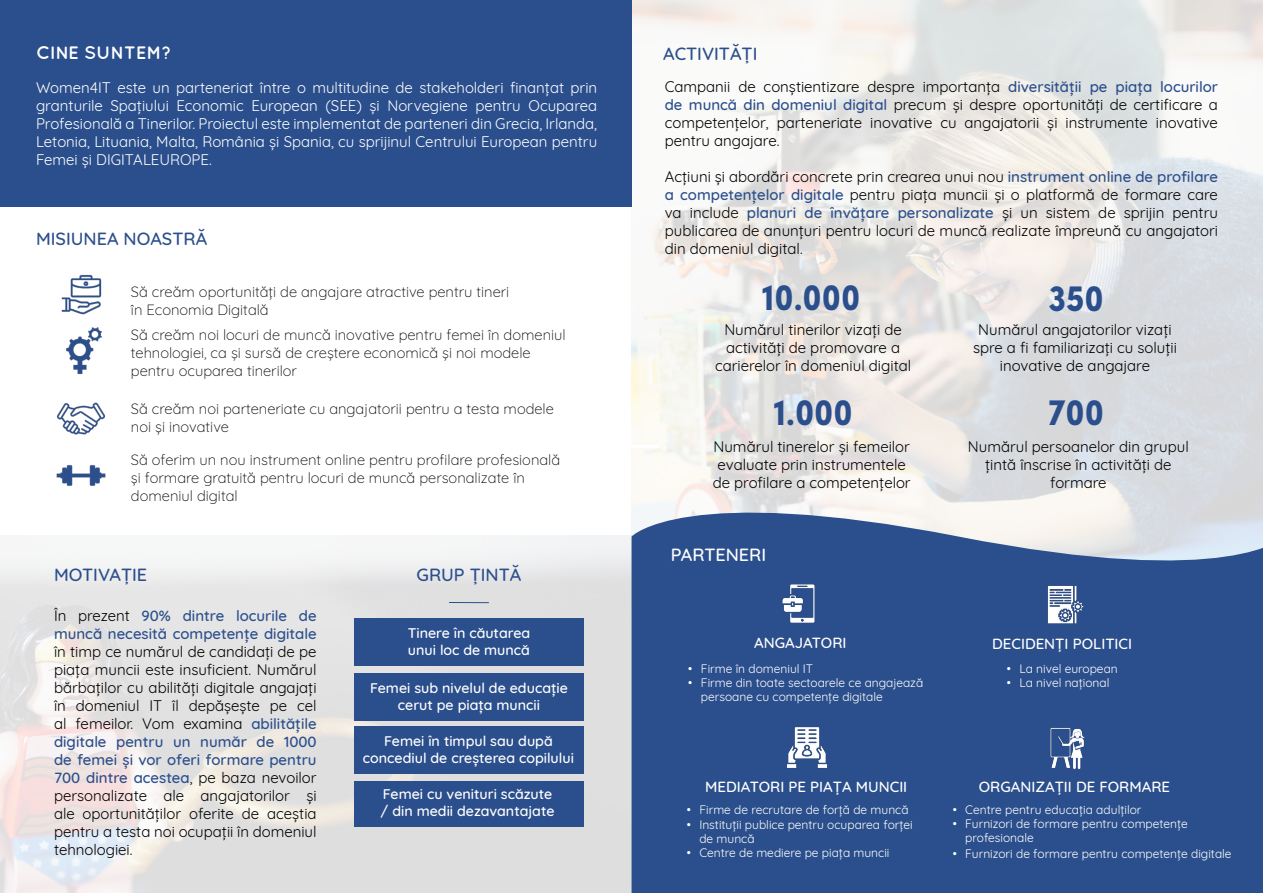
<style>
.page{position:relative;width:1263px;height:893px;background:#fff}
.page>*{position:absolute;margin:0;border:0;box-sizing:border-box;transform-origin:0 0}
.t1{font:700 condensed 37.5px "Sofia Pro";color:#2b4f8c}
.t2{font:500 18px "Quicksand";color:#2b4f8c}
.t3{font:700 18px "Quicksand";color:#fff}
.t4{font:500 18px "Quicksand";color:#fff}
.t5{font:15px/18px "Quicksand";color:#000;text-align:center}
.t6{font:15px/18px "Quicksand";color:#fff;text-align:justify}
.t7{font:500 15px "Quicksand";color:#fff}
.t8{font:500 15px/18px "Quicksand";color:#2b4f8c}
.t9{font:300 14.85px/17.7px "Quicksand";color:#000}
.t10{font:500 14.25px/17.1px "Quicksand";color:#fff;text-align:center}
.t11{font:12px/14.4px "Quicksand";color:#fff}
.s1{font-weight:400;color:#000}
.s2{font-weight:500;color:#2b4f8c}
</style>
<div class="page">
<img style="left:0;top:535px;width:631px;height:358px">
<img style="left:632px;top:0;width:631px;height:483px">
<svg style="left:631px;top:483px;width:632px;height:410px;background:#446498"></svg>
<div style="left:0;top:0;width:631px;height:206px;background:#2b4f8c"></div>
<img style="left:56px;top:465px;width:50px;height:21px">
<img style="left:66px;top:327px;width:36px;height:48px">
<img style="left:57px;top:402px;width:48px;height:33px">
<img style="left:61px;top:274px;width:41px;height:41px">
<img style="left:785px;top:725px;width:44px;height:45px">
<img style="left:1047px;top:583px;width:38px;height:42px">
<hr style="left:449px;top:602px;width:40px;height:1px;background:#2b4f8c">
<div style="left:354px;top:673px;width:230px;height:47px;background:#2b4f8c"></div>
<div style="left:354px;top:727px;width:230px;height:47px;background:#2b4f8c"></div>
<div style="left:354px;top:781px;width:230px;height:45px;background:#2b4f8c"></div>
<div style="left:354px;top:618px;width:230px;height:47px;background:#2b4f8c"></div>
<hr style="left:626px;top:445px;width:33px;height:3px;background:#fff">
<img style="left:1045px;top:725px;width:45px;height:45px">
<img style="left:779px;top:584px;width:40px;height:40px">
<p class="t3" style="left:36px;top:42px;width:137px">CINE SUNTEM?</p>
<p class="t2" style="left:663px;top:39px;width:96px">ACTIVITĂȚI</p>
<p class="t6" style="left:36px;top:77px;width:563px">Women4IT este un parteneriat între o multitudine de stakeholderi finanțat prin granturile Spațiului Economic European (SEE) și Norvegiene pentru Ocuparea Profesională a Tinerilor. Proiectul este implementat de parteneri din Grecia, Irlanda, Letonia, Lituania, Malta, România și Spania, cu sprijinul Centrului European pentru Femei și DIGITALEUROPE.</p>
<p class="t2" style="left:36px;top:224px;width:173px">MISIUNEA NOASTRĂ</p>
<p class="t9" style="left:131px;top:281px;width:380px">Să creăm oportunități de angajare atractive pentru tineri în Economia Digitală</p>
<p class="t9" style="left:131px;top:324px;width:436px">Să creăm noi locuri de muncă inovative pentru femei în domeniul tehnologiei, ca și sursă de creștere economică și noi modele pentru ocuparea tinerilor</p>
<p class="t9" style="left:131px;top:398px;width:424px">Să creăm noi parteneriate cu angajatorii pentru a testa modele noi și inovative</p>
<p class="t9" style="left:131px;top:450px;width:431px">Să oferim un nou instrument online pentru profilare profesională și formare gratuită pentru locuri de muncă personalizate în domeniul digital</p>
<p class="t2" style="left:54px;top:560px;width:95px">MOTIVAȚIE</p>
<p class="t8" style="left:54px;top:605px;width:264px"><span class="s1">În prezent</span> 90% dintre locurile de muncă necesită competențe digitale</p>
<p class="t5" style="left:54px;top:641px;width:264px;text-align:justify">în timp ce numărul de candidați de pe piața muncii este insuficient. Numărul bărbaților cu abilități digitale angajați în domeniul IT îl depășește pe cel al femeilor. Vom examina <span class="s2">abilitățile digitale pentru un număr de 1000 de femei și vor oferi formare pentru 700 dintre acestea</span>, pe baza nevoilor personalizate ale angajatorilor și ale oportunităților oferite de aceștia pentru a testa noi ocupații în domeniul tehnologiei.</p>
<p class="t2" style="left:416px;top:560px;width:106px">GRUP ȚINTĂ</p>
<p class="t10" style="left:408px;top:623px;width:124px;text-align:left">Tinere în căutarea unui loc de muncă</p>
<p class="t10" style="left:370px;top:678px;width:199px">Femei sub nivelul de educație cerut pe piața muncii</p>
<p class="t10" style="left:363px;top:731px;width:212px">Femei în timpul sau după concediul de creșterea copilului</p>
<p class="t10" style="left:381px;top:784px;width:175px;text-align:left">Femei cu venituri scăzute / din medii dezavantajate</p>
<p class="t5" style="left:665px;top:76px;width:555px;text-align:justify">Campanii de conștientizare despre importanța <span class="s2">diversității pe piața locurilor de muncă din domeniul digital</span> precum și despre oportunități de certificare a competențelor, parteneriate inovative cu angajatorii și instrumente inovative pentru angajare.</p>
<p class="t5" style="left:665px;top:166px;width:555px;text-align:justify">Acțiuni și abordări concrete prin crearea unui nou <span class="s2">instrument online de profilare a competențelor digitale</span> pentru piața muncii și o platformă de formare care va include <span class="s2">planuri de învățare personalizate</span> și un sistem de sprijin pentru publicarea de anunțuri pentru locuri de muncă realizate împreună cu angajatori din domeniul digital.</p>
<h1 class="t1" style="left:762px;top:273px;width:100px">10.000</h1>
<h1 class="t1" style="left:1049px;top:274px;width:57px">350</h1>
<p class="t5" style="left:715px;top:319px;width:198px">Numărul tinerilor vizați de activități de promovare a carierelor în domeniul digital</p>
<p class="t5" style="left:973px;top:319px;width:205px">Numărul angajatorilor vizați spre a fi familiarizați cu soluții inovative de angajare</p>
<h1 class="t1" style="left:773px;top:388px;width:81px">1.000</h1>
<h1 class="t1" style="left:1048px;top:388px;width:57px">700</h1>
<p class="t5" style="left:713px;top:436px;width:199px">Numărul tinerelor și femeilor evaluate prin instrumentele de profilare a competențelor</p>
<p class="t4" style="left:671px;top:540px;width:97px">PARTENERI</p>
<p class="t7" style="left:754px;top:630px;width:94px">ANGAJATORI</p>
<p class="t11" style="left:688px;top:660px;width:126px">• Firme în domeniul IT</p>
<p class="t11" style="left:701px;top:674px;width:224px;text-indent:-13px">• Firme din toate sectoarele ce angajează persoane cu competențe digitale</p>
<p class="t5" style="left:968px;top:436px;width:222px">Numărul persoanelor din grupul țintă înscrise în activități de formare</p>
<p class="t7" style="left:992px;top:631px;width:141px">DECIDENȚI POLITICI</p>
<p class="t11" style="left:1007px;top:660px;width:113px">• La nivel european</p>
<p class="t11" style="left:1007px;top:674px;width:104px">• La nivel național</p>
<p class="t7" style="left:705px;top:775px;width:204px">MEDIATORI PE PIAȚA MUNCII</p>
<p class="t11" style="left:687px;top:801px;width:223px">• Firme de recrutare de forță de muncă</p>
<p class="t11" style="left:699px;top:816px;width:215px;text-indent:-13px">• Instituții publice pentru ocuparea forței de muncă</p>
<p class="t11" style="left:687px;top:845px;width:204px">• Centre de mediere pe piața muncii</p>
<p class="t7" style="left:979px;top:775px;width:193px">ORGANIZAȚII DE FORMARE</p>
<p class="t11" style="left:953px;top:801px;width:190px">• Centre pentru educația adulților</p>
<p class="t11" style="left:965px;top:815px;width:224px;text-indent:-13px">• Furnizori de formare pentru competențe profesionale</p>
<p class="t11" style="left:953px;top:846px;width:280px">• Furnizori de formare pentru competențe digitale</p>
</div>
